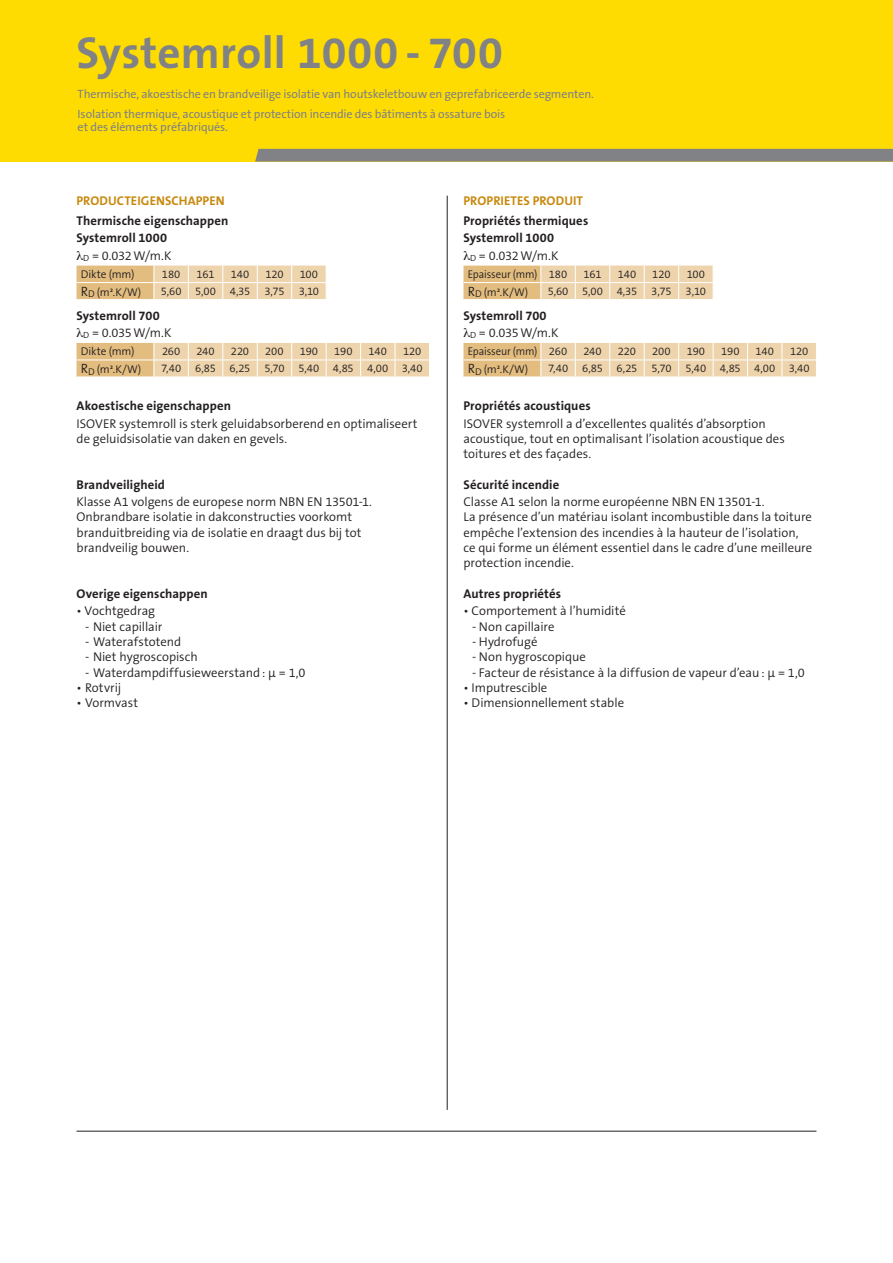
<style>
.page{position:relative;width:893px;height:1263px;background:#fff}
.page>*{position:absolute;margin:0;border:0;box-sizing:border-box;transform-origin:0 0}
.t1{font:700 45px "The Sans B7";letter-spacing:.005em;color:#808285}
.Bodytekst{font:300 12.75px/15.3px "The Sans B4";color:#231f20}
.Bodytekst_inspring{font:300 12.75px "The Sans B4";color:#231f20}
.Bodytekst_subtitel{font:700 12.75px "The Sans B7";letter-spacing:.005em;color:#231f20}
.Bodytekst_titel{font:700 12.75px "The Sans B7";letter-spacing:.005em;color:#c8890e}
.subtitel{font:12px/13.5px "The Sans B5 Plain";letter-spacing:-.01em;color:#808285}
.Tabel_1{font:300 11.25px "The Sans B4";letter-spacing:-.015em;color:#231f20}
.Tabel_1-2{font:300 11.25px "The Sans B4";letter-spacing:-.015em;color:#231f20;scale:.95 1}
.s1{font-size:13.5px}
</style>
<div class="page">
<div style="left:0;top:0;width:893px;height:162px;background:#ffdc01"></div>
<hr style="left:447px;top:196px;width:1px;height:914px;background:#231f20">
<hr style="left:77px;top:1131px;width:739px;height:1px;background:#231f20">
<svg style="left:255px;top:149px;width:638px;height:13px;background:#848580"></svg>
<svg style="left:77px;top:266px;width:249px;height:33px;background:#ebcfa2"></svg>
<svg style="left:77px;top:343px;width:352px;height:34px;background:#ecd1a7"></svg>
<svg style="left:463px;top:266px;width:250px;height:33px;background:#ebcfa2"></svg>
<svg style="left:463px;top:343px;width:354px;height:34px;background:#ecd2a8"></svg>
<p class="t1" style="left:77px;top:29px;width:428px">Systemroll 1000 - 700</p>
<p class="subtitel" style="left:78px;top:88px;width:518px">Thermische, akoestische en brandveilige isolatie van houtskeletbouw en geprefabriceerde segmenten.</p>
<p class="subtitel" style="left:78px;top:108px;width:429px">Isolation thermique, acoustique et protection incendie des bâtiments à ossature bois et des éléments préfabriqués.</p>
<p class="Bodytekst_titel" style="left:77px;top:194px;width:150px">PRODUCTEIGENSCHAPPEN</p>
<p class="Bodytekst_subtitel" style="left:77px;top:214px;width:153px">Thermische eigenschappen</p>
<p class="Bodytekst_subtitel" style="left:77px;top:231px;width:92px">Systemroll 1000</p>
<p class="Bodytekst" style="left:83px;top:248px;width:90px"><sub>d</sub> = 0.032W/m.K</p>
<p class="Tabel_1" style="left:81px;top:268px;width:55px">Dikte (mm)</p>
<p class="Tabel_1" style="left:162px;top:268px;width:20px">180</p>
<p class="Tabel_1" style="left:197px;top:268px;width:19px">161</p>
<p class="Tabel_1" style="left:231px;top:268px;width:20px">140</p>
<p class="Tabel_1" style="left:265px;top:268px;width:20px">120</p>
<p class="Tabel_1" style="left:300px;top:268px;width:20px">100</p>
<p class="Tabel_1" style="left:81px;top:286px;width:62px"><span class="s1">R</span><sub>D</sub> (m².K/W)</p>
<p class="Tabel_1" style="left:161px;top:285px;width:22px">5,60</p>
<p class="Tabel_1" style="left:195px;top:285px;width:22px">5,00</p>
<p class="Tabel_1" style="left:230px;top:285px;width:22px">4,35</p>
<p class="Tabel_1" style="left:264px;top:285px;width:22px">3,75</p>
<p class="Tabel_1" style="left:299px;top:285px;width:22px">3,10</p>
<p class="Bodytekst_subtitel" style="left:77px;top:308px;width:85px">Systemroll 700</p>
<p class="Bodytekst" style="left:83px;top:326px;width:90px"><sub>d</sub> = 0.035W/m.K</p>
<p class="Tabel_1" style="left:81px;top:346px;width:55px">Dikte (mm)</p>
<p class="Tabel_1" style="left:162px;top:346px;width:20px">260</p>
<p class="Tabel_1" style="left:196px;top:346px;width:20px">240</p>
<p class="Tabel_1" style="left:231px;top:346px;width:20px">220</p>
<p class="Tabel_1" style="left:265px;top:346px;width:20px">200</p>
<p class="Tabel_1" style="left:300px;top:346px;width:20px">190</p>
<p class="Tabel_1" style="left:334px;top:346px;width:20px">190</p>
<p class="Tabel_1" style="left:369px;top:346px;width:20px">140</p>
<p class="Tabel_1" style="left:403px;top:346px;width:20px">120</p>
<p class="Tabel_1" style="left:81px;top:364px;width:62px"><span class="s1">R</span><sub>D</sub> (m².K/W)</p>
<p class="Tabel_1" style="left:161px;top:363px;width:22px">7,40</p>
<p class="Tabel_1" style="left:195px;top:363px;width:22px">6,85</p>
<p class="Tabel_1" style="left:230px;top:363px;width:22px">6,25</p>
<p class="Tabel_1" style="left:264px;top:363px;width:22px">5,70</p>
<p class="Tabel_1" style="left:298px;top:363px;width:22px">5,40</p>
<p class="Tabel_1" style="left:333px;top:363px;width:22px">4,85</p>
<p class="Tabel_1" style="left:367px;top:363px;width:23px">4,00</p>
<p class="Tabel_1" style="left:402px;top:363px;width:23px">3,40</p>
<p class="Bodytekst_subtitel" style="left:77px;top:399px;width:156px">Akoestische eigenschappen</p>
<p class="Bodytekst" style="left:77px;top:416px;width:343px">ISOVER systemroll is sterk geluidabsorberend en optimaliseert de geluidsisolatie van daken en gevels.</p>
<p class="Bodytekst_subtitel" style="left:77px;top:478px;width:90px">Brandveiligheid</p>
<p class="Bodytekst" style="left:77px;top:495px;width:297px">Klasse A1 volgens de europese norm NBN EN 13501-1.</p>
<p class="Bodytekst" style="left:77px;top:510px;width:277px">Onbrandbare isolatie in dakconstructies voorkomt</p>
<p class="Bodytekst" style="left:77px;top:526px;width:286px">branduitbreiding via de isolatie en draagt dus bij tot</p>
<p class="Bodytekst" style="left:77px;top:541px;width:114px">brandveilig bouwen.</p>
<p class="Bodytekst_subtitel" style="left:77px;top:587px;width:133px">Overige eigenschappen</p>
<p class="Bodytekst_inspring" style="left:77px;top:604px;width:80px">• Vochtgedrag</p>
<p class="Bodytekst_inspring" style="left:85px;top:620px;width:79px">- Niet capillair</p>
<p class="Bodytekst_inspring" style="left:85px;top:635px;width:98px">- Waterafstotend</p>
<p class="Bodytekst_inspring" style="left:85px;top:650px;width:114px">- Niet hygroscopisch</p>
<p class="Bodytekst_inspring" style="left:85px;top:666px;width:222px">- Waterdampdiffusieweerstand: µ = 1,0</p>
<p class="Bodytekst_inspring" style="left:77px;top:681px;width:46px">• Rotvrij</p>
<p class="Bodytekst_inspring" style="left:77px;top:696px;width:63px">• Vormvast</p>
<p class="Bodytekst_titel" style="left:463px;top:194px;width:121px">PROPRIETES PRODUIT</p>
<p class="Bodytekst_subtitel" style="left:463px;top:214px;width:126px">Propriétés thermiques</p>
<p class="Bodytekst_subtitel" style="left:463px;top:231px;width:92px">Systemroll 1000</p>
<p class="Bodytekst" style="left:470px;top:248px;width:90px"><sub>d</sub> = 0.032W/m.K</p>
<p class="Tabel_1-2" style="left:468px;top:268px;width:75px">Epaisseur (mm)</p>
<p class="Tabel_1" style="left:549px;top:268px;width:20px">180</p>
<p class="Tabel_1" style="left:584px;top:268px;width:19px">161</p>
<p class="Tabel_1" style="left:618px;top:268px;width:20px">140</p>
<p class="Tabel_1" style="left:652px;top:268px;width:20px">120</p>
<p class="Tabel_1" style="left:687px;top:268px;width:20px">100</p>
<p class="Tabel_1" style="left:468px;top:286px;width:62px"><span class="s1">R</span><sub>D</sub> (m².K/W)</p>
<p class="Tabel_1" style="left:548px;top:285px;width:22px">5,60</p>
<p class="Tabel_1" style="left:582px;top:285px;width:22px">5,00</p>
<p class="Tabel_1" style="left:617px;top:285px;width:22px">4,35</p>
<p class="Tabel_1" style="left:651px;top:285px;width:22px">3,75</p>
<p class="Tabel_1" style="left:686px;top:285px;width:22px">3,10</p>
<p class="Bodytekst_subtitel" style="left:463px;top:308px;width:85px">Systemroll 700</p>
<p class="Bodytekst" style="left:470px;top:326px;width:90px"><sub>d</sub> = 0.035W/m.K</p>
<p class="Tabel_1-2" style="left:468px;top:346px;width:75px">Epaisseur (mm)</p>
<p class="Tabel_1" style="left:549px;top:346px;width:20px">260</p>
<p class="Tabel_1" style="left:583px;top:346px;width:20px">240</p>
<p class="Tabel_1" style="left:618px;top:346px;width:20px">220</p>
<p class="Tabel_1" style="left:652px;top:346px;width:20px">200</p>
<p class="Tabel_1" style="left:687px;top:346px;width:20px">190</p>
<p class="Tabel_1" style="left:721px;top:346px;width:20px">190</p>
<p class="Tabel_1" style="left:755px;top:346px;width:20px">140</p>
<p class="Tabel_1" style="left:790px;top:346px;width:20px">120</p>
<p class="Tabel_1" style="left:468px;top:364px;width:62px"><span class="s1">R</span><sub>D</sub> (m².K/W)</p>
<p class="Tabel_1" style="left:548px;top:363px;width:22px">7,40</p>
<p class="Tabel_1" style="left:582px;top:363px;width:22px">6,85</p>
<p class="Tabel_1" style="left:616px;top:363px;width:22px">6,25</p>
<p class="Tabel_1" style="left:651px;top:363px;width:22px">5,70</p>
<p class="Tabel_1" style="left:685px;top:363px;width:22px">5,40</p>
<p class="Tabel_1" style="left:720px;top:363px;width:22px">4,85</p>
<p class="Tabel_1" style="left:754px;top:363px;width:23px">4,00</p>
<p class="Tabel_1" style="left:789px;top:363px;width:23px">3,40</p>
<p class="Bodytekst_subtitel" style="left:463px;top:399px;width:129px">Propriétés acoustiques</p>
<p class="Bodytekst" style="left:463px;top:416px;width:323px">ISOVER systemroll a d’excellentes qualités d’absorption acoustique, tout en optimalisant l’isolation acoustique des toitures et des façades.</p>
<p class="Bodytekst_subtitel" style="left:463px;top:478px;width:97px">Sécurité incendie</p>
<p class="Bodytekst" style="left:463px;top:495px;width:303px">Classe A1 selon la norme européenne NBN EN 13501-1.</p>
<p class="Bodytekst" style="left:463px;top:510px;width:350px">La présence d’un matériau isolant incombustible dans la toiture empêche l’extension des incendies à la hauteur de l’isolation, ce qui forme un élément essentiel dans le cadre d’une meilleure protection incendie.</p>
<p class="Bodytekst_subtitel" style="left:463px;top:587px;width:99px">Autres propriétés</p>
<p class="Bodytekst_inspring" style="left:463px;top:604px;width:164px">• Comportement à l’humidité</p>
<p class="Bodytekst_inspring" style="left:472px;top:620px;width:84px">- Non capillaire</p>
<p class="Bodytekst_inspring" style="left:472px;top:635px;width:67px">- Hydrofugé</p>
<p class="Bodytekst_inspring" style="left:472px;top:650px;width:115px">- Non hygroscopique</p>
<p class="Bodytekst_inspring" style="left:472px;top:666px;width:334px">- Facteur de résistance à la diffusion de vapeur d’eau: µ = 1,0</p>
<p class="Bodytekst_inspring" style="left:463px;top:681px;width:85px">• Imputrescible</p>
<p class="Bodytekst_inspring" style="left:463px;top:696px;width:162px">• Dimensionnellement stable</p>
</div>
